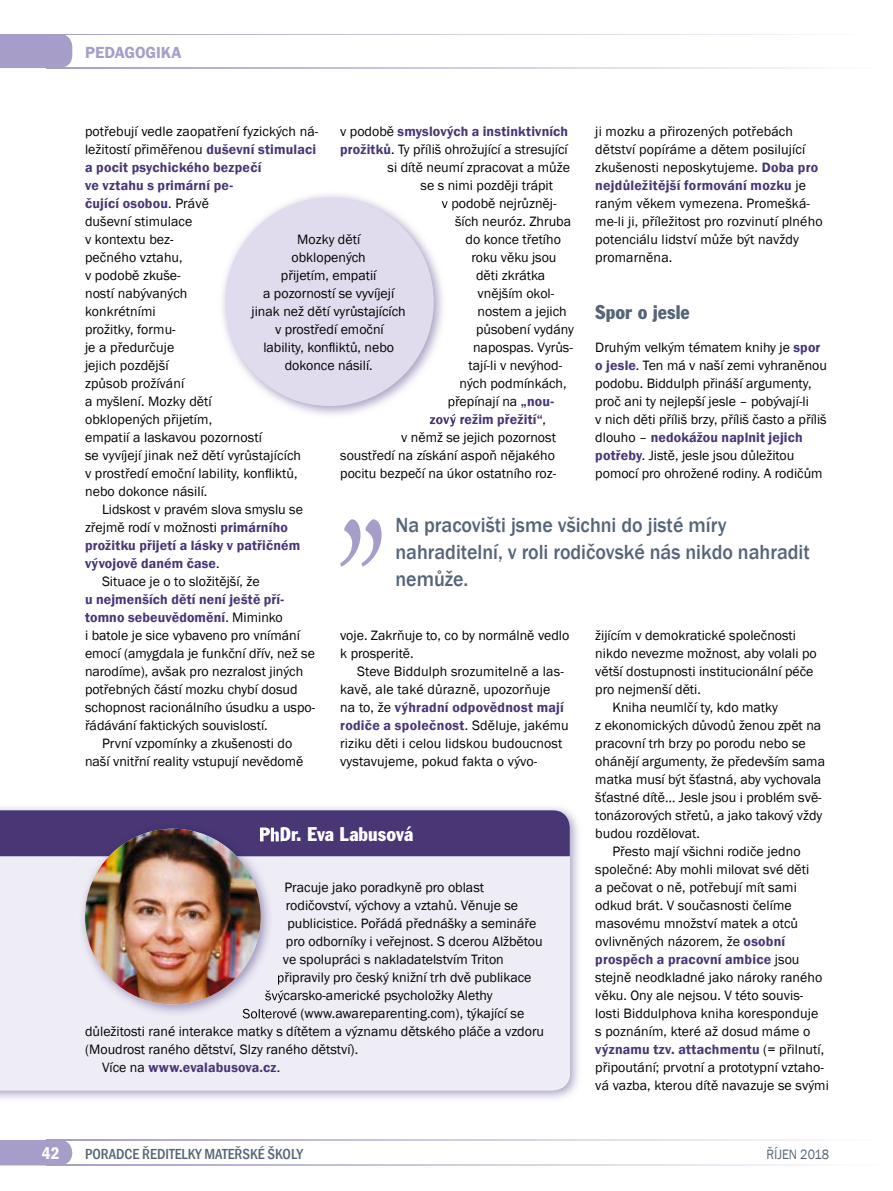
<style>
.page{position:relative;width:893px;height:1191px;background:#fff}
.page>*{position:absolute;margin:0;border:0;box-sizing:border-box;transform-origin:0 0}
.t1{font:249px "Arno Pro Display";color:#a69dc9;scale:.7 1}
.t2{font:500 21px/27px "Franklin Gothic";color:#566478;scale:.95 1}
.t3{font:condensed 19.5px "Franklin Gothic AT";color:#fff}
.t4{font:condensed 19.5px "Franklin Gothic AT";color:#566478}
.t5{font:600 condensed 17.25px "Franklin Gothic";color:#fff}
.t6{font:600 16.5px "Franklin Gothic";color:#a69dc9}
.t7{font:500 condensed 15px "Franklin Gothic";color:#566478}
.t8{font:13.95px/18px "Franklin Gothic";color:#000}
.t9{font:600 13.95px "Franklin Gothic";letter-spacing:.01em;color:#483675}
.t10{font:13.95px "Franklin Gothic";color:#566478;scale:.9 1}
.s1{font-weight:400;color:#000}
.s2{font-weight:600;color:#483675}
</style>
<div class="page">
<svg style="left:72px;top:1140px;width:732px;height:1px"></svg>
<svg style="left:72px;top:1164px;width:732px;height:1px"></svg>
<svg style="left:72px;top:67px;width:732px;height:1px"></svg>
<svg style="left:72px;top:34px;width:732px;height:1px"></svg>
<div style="left:0;top:34px;width:72px;height:34px;background:#a69dc9"></div>
<div style="left:0;top:1140px;width:72px;height:25px;background:#a69dc9"></div>
<img style="left:0;top:807px;width:579px;height:292px">
<div style="left:0;top:856px;width:570px;height:234px;background:#eeecf5"></div>
<div style="left:0;top:810px;width:570px;height:46px;background:#483675"></div>
<img style="left:78px;top:821px;width:203px;height:203px">
<img style="left:260px;top:826px;width:21px;height:15px">
<svg style="left:278px;top:972px;width:3px;height:12px"></svg>
<img style="left:265px;top:990px;width:16px;height:12px">
<img style="left:243px;top:1008px;width:38px;height:13px">
<img style="left:85px;top:828px;width:176px;height:176px;border-radius:88px">
<img style="left:222px;top:194px;width:232px;height:233px">
<svg style="left:442px;top:198px;width:12px;height:12px"></svg>
<svg style="left:449px;top:396px;width:5px;height:12px"></svg>
<img style="left:430px;top:414px;width:24px;height:12px">
<div style="left:225px;top:198px;width:209px;height:208px;background:#e0dced;border-radius:50%"></div>
<p class="t6" style="left:85px;top:42px;width:98px">PEDAGOGIKA</p>
<p class="t9" style="left:340px;top:123px;width:229px"><span class="s1">v podobě</span> smyslových a instinktivních</p>
<p class="t8" style="left:340px;top:140px;width:229px"><span class="s2">prožitků</span>. Ty příliš ohrožující a stresující</p>
<p class="t8" style="left:388px;top:158px;width:184px">si dítě neumí zpracovat a může</p>
<p class="t8" style="left:421px;top:176px;width:134px">se s nimi později trápit</p>
<p class="t8" style="left:442px;top:194px;width:117px">v podobě nejrůzněj-</p>
<p class="t8" style="left:455px;top:212px;width:118px">ších neuróz. Zhruba</p>
<p class="t8" style="left:466px;top:230px;width:97px">do konce třetího</p>
<p class="t8" style="left:472px;top:248px;width:86px">roku věku jsou</p>
<p class="t8" style="left:476px;top:266px;width:71px">děti zkrátka</p>
<p class="t8" style="left:478px;top:284px;width:78px">vnějším okol-</p>
<p class="t8" style="left:478px;top:302px;width:91px">nostem a jejich</p>
<p class="t8" style="left:476px;top:320px;width:99px">působení vydány</p>
<p class="t8" style="left:473px;top:338px;width:101px">napospas. Vyrůs-</p>
<p class="t8" style="left:469px;top:356px;width:95px">tají-li v nevýhod-</p>
<p class="t8" style="left:460px;top:374px;width:109px">ných podmínkách,</p>
<p class="t8" style="left:448px;top:392px;width:108px">přepínají na <span class="s2">„nou-</span></p>
<p class="t9" style="left:430px;top:410px;width:118px">zový režim přežití“<span class="s1">,</span></p>
<p class="t8" style="left:401px;top:428px;width:156px">v němž se jejich pozornost</p>
<p class="t8" style="left:340px;top:446px;width:216px">soustředí na získání aspoň nějakého</p>
<p class="t8" style="left:340px;top:464px;width:217px">pocitu bezpečí na úkor ostatního roz-</p>
<p class="t8" style="left:85px;top:123px;width:235px">potřebují vedle zaopatření fyzických ná&shy;ležitostí přiměřenou <span class="s2">duševní stimulaci a pocit psychického bezpečí<br>ve vztahu s primární pe-<br>čující osobou</span>. Právě<br>duševní stimulace<br>v kontextu bez-<br>pečného vztahu,<br>v podobě zkuše-<br>ností nabývaných<br>konkrétními<br>prožitky, formu-<br>je a předurčuje<br>jejich pozdější<br>způsob prožívání<br>a myšlení. Mozky dětí<br>obklopených přijetím,<br>empatií a laskavou pozorností<br>se vyvíjejí jinak než dětí vyrůstajících<br>v prostředí emoční lability, konfliktů, nebo dokonce násilí.</p>
<p class="t8" style="left:102px;top:500px;width:202px">Lidskost v pravém slova smyslu se</p>
<p class="t8" style="left:85px;top:518px;width:204px">zřejmě rodí v možnosti <span class="s2">primárního</span></p>
<p class="t9" style="left:85px;top:537px;width:217px">prožitku přijetí a lásky v patřičném</p>
<p class="t9" style="left:85px;top:555px;width:136px">vývojově daném čase<span class="s1">.</span></p>
<p class="t8" style="left:102px;top:572px;width:159px">Situace je o to složitější, že</p>
<p class="t9" style="left:85px;top:591px;width:201px">u nejmenších dětí není ještě pří-</p>
<p class="t9" style="left:85px;top:609px;width:199px">tomno sebeuvědomění<span class="s1">. Miminko</span></p>
<p class="t8" style="left:85px;top:626px;width:216px">i batole je sice vybaveno pro vnímání</p>
<p class="t8" style="left:85px;top:644px;width:231px">emocí (amygdala je funkční dřív, než se</p>
<p class="t8" style="left:85px;top:662px;width:220px">narodíme), avšak pro nezralost jiných</p>
<p class="t8" style="left:85px;top:680px;width:214px">potřebných částí mozku chybí dosud</p>
<p class="t8" style="left:85px;top:698px;width:232px">schopnost racionálního úsudku a uspo-</p>
<p class="t8" style="left:85px;top:716px;width:184px">řádávání faktických souvislostí.</p>
<p class="t8" style="left:102px;top:734px;width:192px">První vzpomínky a zkušenosti do</p>
<p class="t8" style="left:85px;top:752px;width:220px">naší vnitřní reality vstupují nevědomě</p>
<p class="t8" style="left:595px;top:123px;width:229px">ji mozku a přirozených potřebách dětství popíráme a dětem posilující zkušenosti neposkytujeme. <span class="s2">Doba pro nejdůležitější formování mozku</span> je raným věkem vymezena. Promešká&shy;me-li ji, příležitost pro rozvinutí plného potenciálu lidství může být navždy promarněna.</p>
<p class="t8" style="left:252px;top:231px;width:156px;text-align:center">Mozky dětí<br>obklopených<br>přijetím, empatií<br>a pozorností se vyvíjejí jinak než dětí vyrůstajících v prostředí emoční<br>lability, konfliktů, nebo dokonce násilí.</p>
<h3 class="t4" style="left:595px;top:299px;width:96px">Spor o jesle</h3>
<p class="t8" style="left:595px;top:339px;width:233px">Druhým velkým tématem knihy je <span class="s2">spor o jesle</span>. Ten má v naší zemi vyhraněnou podobu. Biddulph přináší argumenty, proč ani ty nejlepší jesle – pobývají-li<br>v nich děti příliš brzy, příliš často a příliš dlouho – <span class="s2">nedokážou naplnit jejich potřeby</span>. Jistě, jesle jsou důležitou pomocí pro ohrožené rodiny. A rodičům</p>
<h2 class="t2" style="left:395px;top:511px;width:438px">Na pracovišti jsme všichni do jisté míry nahraditelní, v roli rodičovské nás nikdo nahradit nemůže.</h2>
<h1 class="t1" style="left:335px;top:473px;width:76px">”</h1>
<p class="t8" style="left:340px;top:626px;width:231px">voje. Zakrňuje to, co by normálně vedlo k prosperitě.</p>
<p class="t8" style="left:340px;top:662px;width:230px;text-indent:17px">Steve Biddulph srozumitelně a las&shy;kavě, ale také důrazně, upozorňuje na to, že <span class="s2">výhradní odpovědnost mají rodiče a společnost</span>. Sděluje, jakému riziku děti i celou lidskou budoucnost vystavujeme, pokud fakta o vývo-</p>
<p class="t8" style="left:595px;top:627px;width:202px">žijícím v demokratické společnosti</p>
<p class="t8" style="left:595px;top:645px;width:223px">nikdo nevezme možnost, aby volali po</p>
<p class="t8" style="left:595px;top:663px;width:220px">větší dostupnosti institucionální péče</p>
<p class="t8" style="left:595px;top:681px;width:107px">pro nejmenší děti.</p>
<p class="t8" style="left:612px;top:699px;width:167px">Kniha neumlčí ty, kdo matky</p>
<p class="t8" style="left:595px;top:717px;width:228px">z ekonomických důvodů ženou zpět na</p>
<p class="t8" style="left:595px;top:735px;width:212px">pracovní trh brzy po porodu nebo se</p>
<p class="t8" style="left:595px;top:753px;width:231px">ohánějí argumenty, že především sama</p>
<p class="t8" style="left:595px;top:771px;width:227px">matka musí být šťastná, aby vychovala</p>
<p class="t8" style="left:595px;top:789px;width:228px">šťastné dítě… Jesle jsou i problém svě-</p>
<p class="t8" style="left:595px;top:807px;width:229px">tonázorových střetů, a jako takový vždy</p>
<p class="t8" style="left:595px;top:824px;width:106px">budou rozdělovat.</p>
<p class="t8" style="left:612px;top:842px;width:190px">Přesto mají všichni rodiče jedno</p>
<p class="t8" style="left:595px;top:860px;width:216px">společné: Aby mohli milovat své děti</p>
<p class="t8" style="left:595px;top:878px;width:203px">a pečovat o ně, potřebují mít sami</p>
<p class="t8" style="left:595px;top:896px;width:198px">odkud brát. V současnosti čelíme</p>
<p class="t8" style="left:595px;top:914px;width:204px">masovému množství matek a otců</p>
<p class="t8" style="left:595px;top:932px;width:191px">ovlivněných názorem, že <span class="s2">osobní</span></p>
<p class="t9" style="left:595px;top:951px;width:206px">prospěch a pracovní ambice <span class="s1">jsou</span></p>
<p class="t8" style="left:595px;top:968px;width:229px">stejně neodkladné jako nároky raného</p>
<p class="t8" style="left:595px;top:986px;width:210px">věku. Ony ale nejsou. V této souvis-</p>
<p class="t8" style="left:595px;top:1004px;width:224px">losti Biddulphova kniha koresponduje</p>
<p class="t8" style="left:595px;top:1022px;width:217px">s poznáním, které až dosud máme o</p>
<p class="t9" style="left:595px;top:1041px;width:231px">významu tzv. attachmentu <span class="s1">(= přilnutí,</span></p>
<p class="t8" style="left:595px;top:1058px;width:230px">připoutání; prvotní a prototypní vztaho-</p>
<p class="t8" style="left:595px;top:1076px;width:235px">vá vazba, kterou dítě navazuje se svými</p>
<h3 class="t3" style="left:259px;top:821px;width:156px">PhDr. Eva Labusová</h3>
<p class="t8" style="left:284px;top:879px;width:201px">Pracuje jako poradkyně pro oblast</p>
<p class="t8" style="left:286px;top:897px;width:234px">rodičovství, výchovy a vztahů. Věnuje se</p>
<p class="t8" style="left:287px;top:915px;width:250px">publicistice. Pořádá přednášky a semináře</p>
<p class="t8" style="left:286px;top:933px;width:258px">pro odborníky i veřejnost. S dcerou Alžbětou</p>
<p class="t8" style="left:283px;top:951px;width:222px">ve spolupráci s nakladatelstvím Triton</p>
<p class="t8" style="left:277px;top:969px;width:256px">připravily pro český knižní trh dvě publikace</p>
<p class="t8" style="left:265px;top:987px;width:229px">švýcarsko-americké psycholožky Alethy</p>
<p class="t8" style="left:242px;top:1005px;width:283px">Solterové (www.awareparenting.com), týkající se</p>
<p class="t8" style="left:85px;top:1023px;width:461px">důležitosti rané interakce matky s dítětem a významu dětského pláče a vzdoru</p>
<p class="t8" style="left:85px;top:1041px;width:275px">(Moudrost raného dětství, Slzy raného dětství).</p>
<p class="t9" style="left:102px;top:1059px;width:180px"><span class="s1">Více na</span> www.evalabusova.cz<span class="s1">.</span></p>
<p class="t5" style="left:42px;top:1141px;width:19px">42</p>
<p class="t7" style="left:85px;top:1144px;width:219px">PORADCE ŘEDITELKY MATEŘSKÉ ŠKOLY</p>
<p class="t10" style="left:766px;top:1145px;width:71px">ŘÍJEN 2018</p>
</div>
